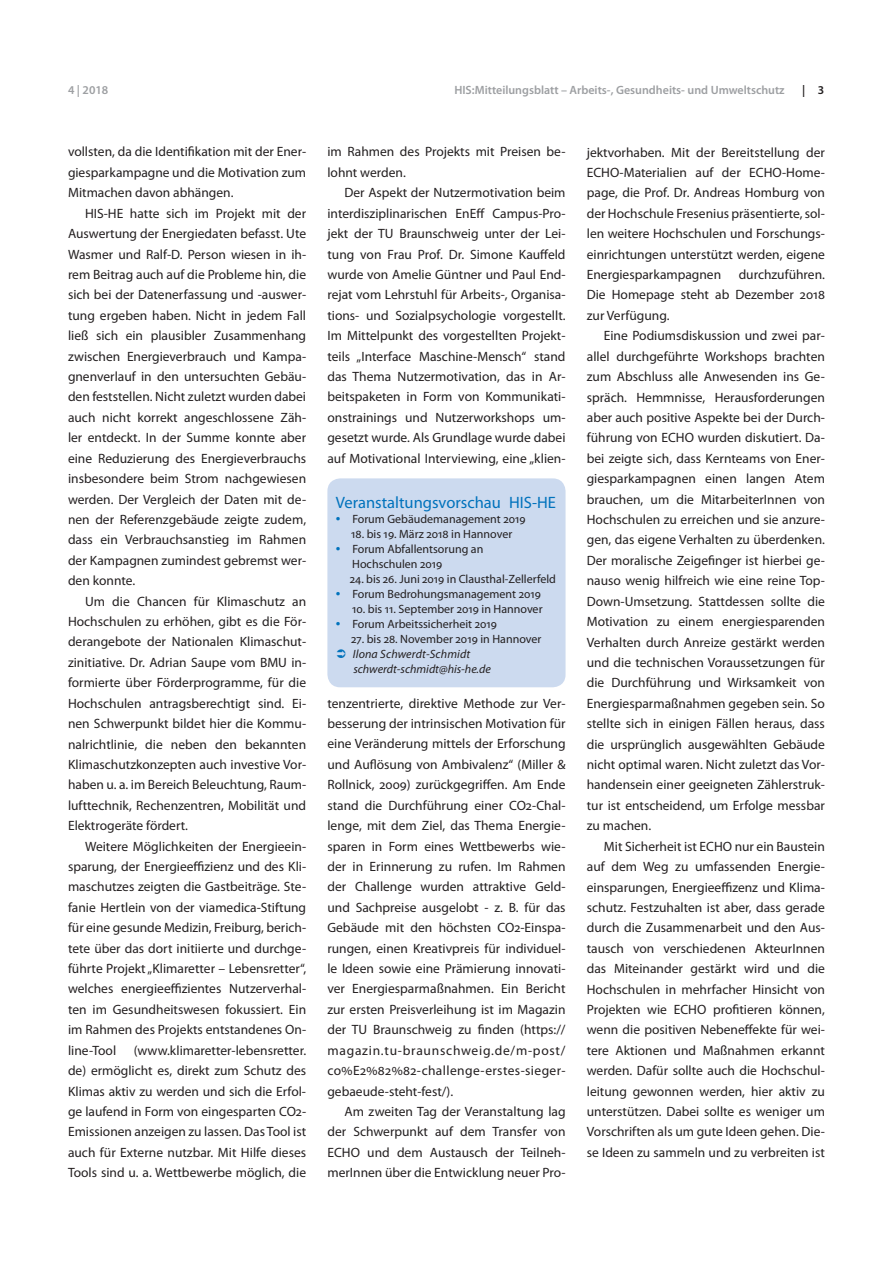
<style>
.page{position:relative;width:893px;height:1263px;background:#fff}
.page>*{position:absolute;margin:0;border:0;box-sizing:border-box;transform-origin:0 0}
.t1{font:16.5px "Myriad Pro";color:#0072bc}
.t2{font:13.5px/20.4px "Myriad Pro";color:#231f20;text-align:justify}
.t3{font:12px/15px "Myriad Pro";color:#231f20}
.t4{font:600 12px "Myriad Pro";color:#9d9fa2}
.t5{font:italic 12px/15.6px "Myriad Pro";color:#231f20}
.t6{font:600 12px "Myriad Pro";color:#231f20}
.s1{font-size:16.5px;color:#0072bc}
</style>
<div class="page">
<div style="left:327px;top:478px;width:239px;height:209px;background:#ccdaef;border-radius:13px"></div>
<p class="t4" style="left:68px;top:82px;width:42px">4 | 2018</p>
<p class="t4" style="left:454px;top:82px;width:332px">HIS:Mitteilungsblatt – Arbeits-, Gesundheits- und Umweltschutz</p>
<p class="t6" style="left:802px;top:82px;width:24px">| 3</p>
<p class="t2" style="left:68px;top:142px;width:240px">vollsten, da die Identifikation mit der Ener&shy;giesparkampagne und die Motivation zum Mitmachen davon abhängen.</p>
<p class="t2" style="left:68px;top:203px;width:240px;text-indent:17px">HIS-HE hatte sich im Projekt mit der Auswertung der Energiedaten befasst. Ute Wasmer und Ralf-D. Person wiesen in ih&shy;rem Beitrag auch auf die Probleme hin, die sich bei der Datenerfassung und -auswer&shy;tung ergeben haben. Nicht in jedem Fall ließ sich ein plausibler Zusammenhang zwischen Energieverbrauch und Kampa&shy;gnenverlauf in den untersuchten Gebäu&shy;den feststellen. Nicht zuletzt wurden dabei auch nicht korrekt angeschlossene Zäh&shy;ler entdeckt. In der Summe konnte aber eine Reduzierung des Energieverbrauchs insbesondere beim Strom nachgewiesen werden. Der Vergleich der Daten mit de&shy;nen der Referenzgebäude zeigte zudem, dass ein Verbrauchsanstieg im Rahmen der Kampagnen zumindest gebremst wer&shy;den konnte.</p>
<p class="t2" style="left:68px;top:591px;width:240px;text-indent:17px">Um die Chancen für Klimaschutz an Hochschulen zu erhöhen, gibt es die För&shy;derangebote der Nationalen Klimaschut&shy;zinitiative. Dr. Adrian Saupe vom BMU in&shy;formierte über Förderprogramme, für die Hochschulen antragsberechtigt sind. Ei&shy;nen Schwerpunkt bildet hier die Kommu&shy;nalrichtlinie, die neben den bekannten Klimaschutzkonzepten auch investive Vor&shy;haben u. a. im Bereich Beleuchtung, Raum&shy;lufttechnik, Rechenzentren, Mobilität und Elektrogeräte fördert.</p>
<p class="t2" style="left:68px;top:836px;width:240px;text-indent:17px">Weitere Möglichkeiten der Energieein&shy;sparung, der Energieeffizienz und des Kli&shy;maschutzes zeigten die Gastbeiträge. Ste&shy;fanie Hertlein von der viamedica-Stiftung für eine gesunde Medizin, Freiburg, berich&shy;tete über das dort initiierte und durchge&shy;führte Projekt „Klimaretter – Lebensretter“, welches energieeffizientes Nutzerverhal&shy;ten im Gesundheitswesen fokussiert. Ein im Rahmen des Projekts entstandenes On&shy;line-Tool</p>
<p class="t2" style="left:68px;top:1040px;width:240px;text-indent:66px">(www.klimaretter-lebensretter. de) ermöglicht es, direkt zum Schutz des Klimas aktiv zu werden und sich die Erfol&shy;ge laufend in Form von eingesparten CO2- Emissionen anzeigen zu lassen. Das Tool ist auch für Externe nutzbar. Mit Hilfe dieses Tools sind u. a. Wettbewerbe möglich, die</p>
<p class="t2" style="left:327px;top:142px;width:240px">im Rahmen des Projekts mit Preisen be&shy;lohnt werden.</p>
<p class="t2" style="left:327px;top:182px;width:240px;text-indent:17px">Der Aspekt der Nutzermotivation beim interdisziplinarischen EnEff Campus-Pro&shy;jekt der TU Braunschweig unter der Lei&shy;tung von Frau Prof. Dr. Simone Kauffeld wurde von Amelie Güntner und Paul End&shy;rejat vom Lehrstuhl für Arbeits-, Organisa&shy;tions- und Sozialpsychologie vorgestellt.<br>Im Mittelpunkt des vorgestellten Projekt&shy;teils „Interface Maschine-Mensch“ stand das Thema Nutzermotivation, das in Ar&shy;beitspaketen in Form von Kommunikati&shy;onstrainings und Nutzerworkshops um&shy;gesetzt wurde. Als Grundlage wurde dabei auf Motivational Interviewing, eine „klien-</p>
<p class="t1" style="left:336px;top:493px;width:221px">Veranstaltungsvorschau HIS-HE</p>
<p class="t3" style="left:336px;top:512px;width:191px"><span class="s1">•</span> Forum Gebäudemanagement 2019</p>
<p class="t3" style="left:351px;top:527px;width:163px">18. bis 19. März 2018 in Hannover</p>
<p class="t3" style="left:352px;top:542px;width:133px;text-indent:-16px"><span class="s1">•</span> Forum Abfallentsorung an<br>Hochschulen 2019</p>
<p class="t3" style="left:350px;top:572px;width:208px">24. bis 26. Juni 2019 in Clausthal-Zellerfeld</p>
<p class="t3" style="left:336px;top:587px;width:207px"><span class="s1">•</span> Forum Bedrohungsmanagement 2019</p>
<p class="t3" style="left:352px;top:602px;width:192px">10. bis 11. September 2019 in Hannover</p>
<p class="t3" style="left:336px;top:617px;width:163px"><span class="s1">•</span> Forum Arbeitssicherheit 2019</p>
<p class="t3" style="left:351px;top:632px;width:192px">27. bis 28. November 2019 in Hannover</p>
<p class="t5" style="left:353px;top:646px;width:139px">Ilona Schwerdt-Schmidt schwerdt-schmidt@his-he.de</p>
<p class="t2" style="left:327px;top:693px;width:240px">tenzentrierte, direktive Methode zur Ver&shy;besserung der intrinsischen Motivation für eine Veränderung mittels der Erforschung und Auflösung von Ambivalenz“ (Miller &amp; Rollnick, 2009) zurückgegriffen. Am Ende stand die Durchführung einer CO2-Chal&shy;lenge, mit dem Ziel, das Thema Energie&shy;sparen in Form eines Wettbewerbs wie&shy;der in Erinnerung zu rufen. Im Rahmen der Challenge wurden attraktive Geld&shy;und Sachpreise ausgelobt - z. B. für das Gebäude mit den höchsten CO2-Einspa&shy;rungen, einen Kreativpreis für individuel&shy;le Ideen sowie eine Prämierung innovati&shy;ver Energiesparmaßnahmen. Ein Bericht zur ersten Preisverleihung ist im Magazin der TU Braunschweig zu finden (https:// magazin.tu-braunschweig.de/m-post/ co%E2%82%82-challenge-erstes-sieger&shy;gebaeude-steht-fest/).</p>
<p class="t2" style="left:327px;top:1101px;width:240px;text-indent:17px">Am zweiten Tag der Veranstaltung lag der Schwerpunkt auf dem Transfer von ECHO und dem Austausch der Teilneh&shy;merInnen über die Entwicklung neuer Pro-</p>
<p class="t2" style="left:587px;top:142px;width:240px">jektvorhaben. Mit der Bereitstellung der ECHO-Materialien auf der ECHO-Home&shy;page, die Prof. Dr. Andreas Homburg von der Hochschule Fresenius präsentierte, sol&shy;len weitere Hochschulen und Forschungs&shy;einrichtungen unterstützt werden, eigene Energiesparkampagnen</p>
<p class="t2" style="left:587px;top:264px;width:240px;text-indent:152px">durchzuführen.<br>Die Homepage steht ab Dezember 2018 zur Verfügung.</p>
<p class="t2" style="left:587px;top:325px;width:240px;text-indent:17px">Eine Podiumsdiskussion und zwei par&shy;allel durchgeführte Workshops brachten zum Abschluss alle Anwesenden ins Ge&shy;spräch. Hemmnisse, Herausforderungen aber auch positive Aspekte bei der Durch&shy;führung von ECHO wurden diskutiert. Da&shy;bei zeigte sich, dass Kernteams von Ener&shy;giesparkampagnen einen langen Atem brauchen, um die MitarbeiterInnen von Hochschulen zu erreichen und sie anzure&shy;gen, das eigene Verhalten zu überdenken.<br>Der moralische Zeigefinger ist hierbei ge&shy;nauso wenig hilfreich wie eine reine Top-Down-Umsetzung. Stattdessen sollte die Motivation zu einem energiesparenden Verhalten durch Anreize gestärkt werden und die technischen Voraussetzungen für die Durchführung und Wirksamkeit von Energiesparmaßnahmen gegeben sein. So stellte sich in einigen Fällen heraus, dass die ursprünglich ausgewählten Gebäude nicht optimal waren. Nicht zuletzt das Vor&shy;handensein einer geeigneten Zählerstruk&shy;tur ist entscheidend, um Erfolge messbar zu machen.</p>
<p class="t2" style="left:587px;top:836px;width:240px;text-indent:17px">Mit Sicherheit ist ECHO nur ein Baustein auf dem Weg zu umfassenden Energie&shy;einsparungen, Energieeffizenz und Klima&shy;schutz. Festzuhalten ist aber, dass gerade durch die Zusammenarbeit und den Aus&shy;tausch von verschiedenen AkteurInnen das Miteinander gestärkt wird und die Hochschulen in mehrfacher Hinsicht von Projekten wie ECHO profitieren können, wenn die positiven Nebeneffekte für wei&shy;tere Aktionen und Maßnahmen erkannt werden. Dafür sollte auch die Hochschul&shy;leitung gewonnen werden, hier aktiv zu unterstützen. Dabei sollte es weniger um Vorschriften als um gute Ideen gehen. Die&shy;se Ideen zu sammeln und zu verbreiten ist</p>
</div>
